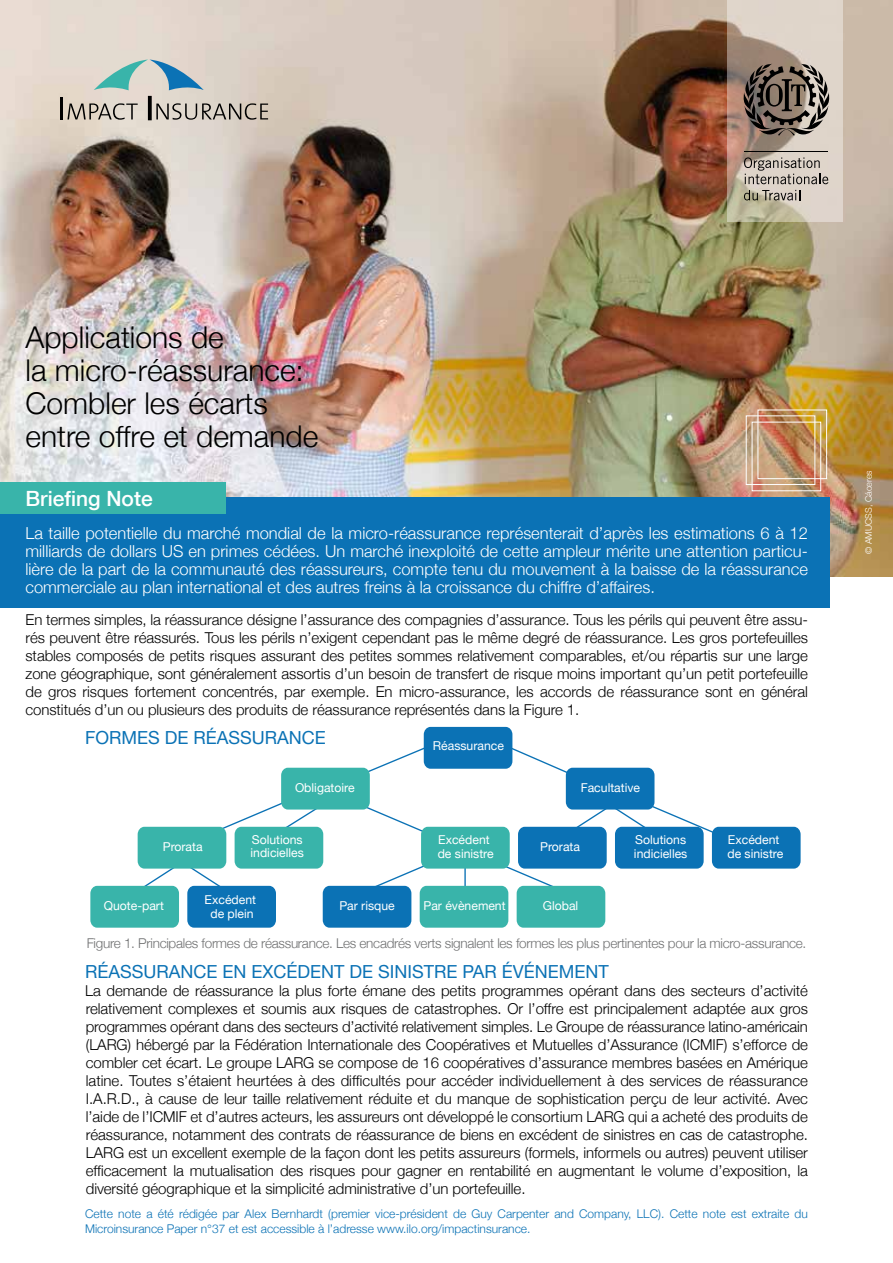
<style>
.page{position:relative;width:893px;height:1263px;background:#fff}
.page>*{position:absolute;margin:0;border:0;box-sizing:border-box;transform-origin:0 0}
.t1{font:300 30px/33px "Helvetica Neue";color:#000}
.t2{font:500 21px "Helvetica Neue";color:#fff}
.t3{font:18px "Helvetica Neue";color:#0b72b5}
.t4{font:300 16.5px/18px "Helvetica Neue";color:#fff;text-align:justify}
.t5{font:300 15px/18px "Helvetica Neue";letter-spacing:-.005em;color:#000;text-align:justify}
.t6{font:300 13.5px "Helvetica Neue";letter-spacing:-.02em;color:#707172}
.t7{font:12.15px/14.7px "Helvetica Neue";color:#fff}
.t8{font:300 12px/15px "Helvetica Neue";color:#0b72b5}
.t9{font:300 9px "Helvetica Neue";color:#fff}
</style>
<div class="page">
<img style="left:0;top:0;width:893px;height:576px">
<svg style="left:727px;top:0;width:116px;height:221px;background:#cbbcae"></svg>
<hr style="left:745px;top:151px;width:83px;height:1px;background:#000">
<svg style="left:744px;top:157px;width:84px;height:27px;background:#b1a89f"></svg>
<svg style="left:744px;top:190px;width:56px;height:10px"></svg>
<svg style="left:744px;top:64px;width:85px;height:71px;background:#6f645b"></svg>
<hr style="left:61px;top:97px;width:2px;height:22px;background:#000">
<svg style="left:67px;top:103px;width:71px;height:17px"></svg>
<svg style="left:148px;top:96px;width:4px;height:24px"></svg>
<svg style="left:156px;top:103px;width:112px;height:17px;background:#a7a096"></svg>
<svg style="left:94px;top:60px;width:110px;height:30px;background:#a2c1c3"></svg>
<div style="left:752px;top:422px;width:69px;height:69px;border:1px solid #fff"></div>
<div style="left:746px;top:415px;width:69px;height:70px;border:1px solid #fff"></div>
<div style="left:758px;top:410px;width:69px;height:69px;border:1px solid #fff"></div>
<div style="left:0;top:497px;width:829px;height:111px;background:#0b72b5"></div>
<div style="left:0;top:483px;width:225px;height:31px;background:#39b4aa"></div>
<hr style="left:464px;top:863px;width:2px;height:31px;background:#0b72b5">
<svg style="left:363px;top:806px;width:65px;height:26px"></svg>
<svg style="left:498px;top:864px;width:65px;height:28px"></svg>
<svg style="left:365px;top:864px;width:66px;height:28px"></svg>
<svg style="left:209px;top:803px;width:118px;height:32px"></svg>
<svg style="left:561px;top:805px;width:155px;height:33px"></svg>
<svg style="left:132px;top:862px;width:100px;height:29px"></svg>
<svg style="left:355px;top:742px;width:74px;height:31px"></svg>
<div style="left:424px;top:727px;width:88px;height:42px;background:#0b72b5;border-radius:7px"></div>
<div style="left:420px;top:886px;width:88px;height:42px;background:#39b4aa;border-radius:7px"></div>
<div style="left:517px;top:886px;width:88px;height:42px;background:#39b4aa;border-radius:7px"></div>
<div style="left:323px;top:886px;width:88px;height:42px;background:#0b72b5;border-radius:7px"></div>
<div style="left:187px;top:886px;width:89px;height:42px;background:#0b72b5;border-radius:7px"></div>
<div style="left:90px;top:886px;width:89px;height:42px;background:#39b4aa;border-radius:7px"></div>
<div style="left:615px;top:827px;width:89px;height:42px;background:#0b72b5;border-radius:7px"></div>
<div style="left:712px;top:827px;width:89px;height:42px;background:#0b72b5;border-radius:7px"></div>
<div style="left:518px;top:827px;width:89px;height:42px;background:#0b72b5;border-radius:7px"></div>
<div style="left:421px;top:827px;width:89px;height:42px;background:#39b4aa;border-radius:7px"></div>
<div style="left:235px;top:827px;width:88px;height:42px;background:#39b4aa;border-radius:7px"></div>
<div style="left:138px;top:827px;width:88px;height:42px;background:#39b4aa;border-radius:7px"></div>
<svg style="left:506px;top:745px;width:64px;height:30px"></svg>
<div style="left:566px;top:768px;width:88px;height:41px;background:#0b72b5;border-radius:7px"></div>
<div style="left:281px;top:768px;width:89px;height:41px;background:#39b4aa;border-radius:7px"></div>
<h1 class="t1" style="left:26px;top:320px;width:294px">Applications de<br>la micro-réassurance:<br>Combler les écarts entre offre et demande</h1>
<h2 class="t2" style="left:26px;top:486px;width:129px">Briefing Note</h2>
<p class="t4" style="left:26px;top:524px;width:784px">La taille potentielle du marché mondial de la micro-réassurance représenterait d’après les estimations 6 à 12 milliards de dollars US en primes cédées. Un marché inexploité de cette ampleur mérite une attention particu&shy;lière de la part de la communauté des réassureurs, compte tenu du mouvement à la baisse de la réassurance commerciale au plan international et des autres freins à la croissance du chiffre d’affaires.</p>
<p class="t5" style="left:26px;top:610px;width:784px">En termes simples, la réassurance désigne l’assurance des compagnies d’assurance. Tous les périls qui peuvent être assu&shy;rés peuvent être réassurés. Tous les périls n’exigent cependant pas le même degré de réassurance. Les gros portefeuilles stables composés de petits risques assurant des petites sommes relativement comparables, et/ou répartis sur une large zone géographique, sont généralement assortis d’un besoin de transfert de risque moins important qu’un petit portefeuille de gros risques fortement concentrés, par exemple. En micro-assurance, les accords de réassurance sont en général constitués d’un ou plusieurs des produits de réassurance représentés dans la Figure 1.</p>
<p class="t3" style="left:85px;top:727px;width:242px">Formes de réassurance</p>
<p class="t7" style="left:433px;top:738px;width:73px">Réassurance</p>
<p class="t7" style="left:163px;top:839px;width:41px">Prorata</p>
<p class="t7" style="left:295px;top:780px;width:61px">Obligatoire</p>
<p class="t7" style="left:581px;top:780px;width:61px">Facultative</p>
<p class="t7" style="left:251px;top:832px;width:55px;line-height:13.6px">Solutions indicielles</p>
<p class="t7" style="left:438px;top:832px;width:57px">Excédent de sinistre</p>
<p class="t7" style="left:540px;top:839px;width:41px">Prorata</p>
<p class="t7" style="left:634px;top:832px;width:55px">Solutions indicielles</p>
<p class="t7" style="left:727px;top:832px;width:57px">Excédent de sinistre</p>
<p class="t7" style="left:104px;top:898px;width:62px">Quote-part</p>
<p class="t7" style="left:205px;top:893px;width:53px;line-height:13.6px;text-align:center">Excédent de plein</p>
<p class="t7" style="left:339px;top:898px;width:57px">Par risque</p>
<p class="t7" style="left:423px;top:898px;width:84px">Par évènement</p>
<p class="t7" style="left:543px;top:898px;width:37px">Global</p>
<p class="t6" style="left:87px;top:934px;width:721px">Figure 1. Principales formes de réassurance. Les encadrés verts signalent les formes les plus pertinentes pour la micro-assurance.</p>
<p class="t3" style="left:85px;top:961px;width:525px">Réassurance en excédent de sinistre par événement</p>
<p class="t5" style="left:85px;top:981px;width:724px">La demande de réassurance la plus forte émane des petits programmes opérant dans des secteurs d’activité relativement complexes et soumis aux risques de catastrophes. Or l’offre est principalement adaptée aux gros programmes opérant dans des secteurs d’activité relativement simples. Le Groupe de réassurance latino-américain (LARG) hébergé par la Fédération Internationale des Coopératives et Mutuelles d’Assurance (ICMIF) s’efforce de combler cet écart. Le groupe LARG se compose de 16 coopératives d’assurance membres basées en Amérique latine. Toutes s’étaient heurtées à des difficultés pour accéder individuellement à des services de réassurance I.A.R.D., à cause de leur taille relativement réduite et du manque de sophistication perçu de leur activité. Avec l’aide de l’ICMIF et d’autres acteurs, les assureurs ont développé le consortium LARG qui a acheté des produits de réassurance, notamment des contrats de réassurance de biens en excédent de sinistres en cas de catastrophe.<br>LARG est un excellent exemple de la façon dont les petits assureurs (formels, informels ou autres) peuvent utiliser efficacement la mutualisation des risques pour gagner en rentabilité en augmentant le volume d’exposition, la diversité géographique et la simplicité administrative d’un portefeuille.</p>
<p class="t8" style="left:85px;top:1206px;width:724px">Cette note a été rédigée par Alex Bernhardt (premier vice-président de Guy Carpenter and Company, LLC). Cette note est extraite du<br>Microinsurance Paper n°37 et est accessible à l’adresse www.ilo.org/impactinsurance.</p>
<p class="t9" style="left:863px;top:554px;width:85px;rotate:-90deg">© AMUCSS, Cáceres</p>
</div>
